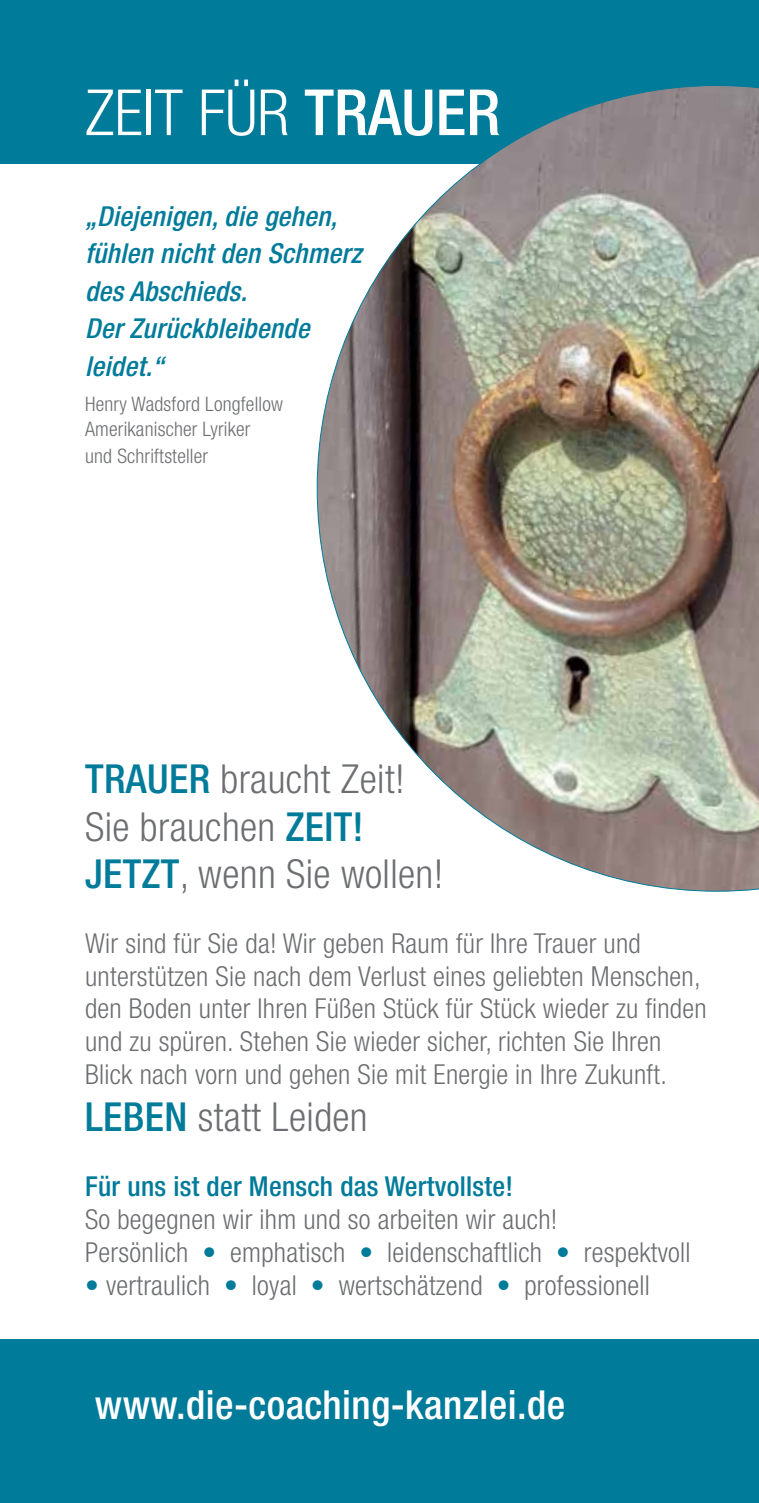
<style>
.page{position:relative;width:759px;height:1503px;background:#fff}
.page>*{position:absolute;margin:0;border:0;box-sizing:border-box;transform-origin:0 0}
.t1{font:300 condensed 63.75px "Helvetica Neue LT";color:#fff}
.t2{font:300 condensed 40px/47.5px "Helvetica Neue LT";letter-spacing:.01em;color:#6d6e71}
.t3{font:500 condensed 40px "Helvetica Neue LT";letter-spacing:.01em;color:#fff}
.t4{font:300 condensed 27.5px/32.5px "Helvetica Neue LT";letter-spacing:.01em;color:#6d6e71}
.t5{font:italic 500 condensed 27.5px/37.5px "Helvetica Neue LT";letter-spacing:.01em;color:#007b9a}
.t6{font:500 condensed 27.5px "Helvetica Neue LT";letter-spacing:.01em;color:#007b9a}
.t7{font:300 condensed 20px/25px "Helvetica Neue LT";letter-spacing:.01em;color:#6d6e71}
.s1{font-weight:500}
.s2{font-weight:500;color:#007b9a}
.s3{color:#007b9a}
</style>
<div class="page">
<div style="left:0;top:0;width:758px;height:163px;background:#007b9a"></div>
<img style="left:316px;top:86px;width:442px;height:805px">
<div style="left:0;top:1339px;width:758px;height:163px;background:#007b9a"></div>
<h1 class="t1" style="left:85px;top:76px;width:416px">ZEIT FÜR <span class="s1">TRAUER</span></h1>
<p class="t5" style="left:85px;top:197px;width:278px">„Diejenigen, die gehen, fühlen nicht den Schmerz des Abschieds.<br>Der Zurückbleibende leidet.“</p>
<p class="t7" style="left:85px;top:391px;width:199px">Henry Wadsford Longfellow<br>Amerikanischer Lyriker</p>
<p class="t7" style="left:85px;top:443px;width:124px">und Schriftsteller</p>
<h2 class="t2" style="left:85px;top:755px;width:359px"><span class="s2">TRAUER</span> braucht Zeit!<br>Sie brauchen <span class="s2">ZEIT!<br>JETZT</span>, wenn Sie wollen!</h2>
<p class="t4" style="left:85px;top:927px;width:622px">Wir sind für Sie da! Wir geben Raum für Ihre Trauer und unterstützen Sie nach dem Verlust eines geliebten Menschen, den Boden unter Ihren Füßen Stück für Stück wieder zu finden und zu spüren. Stehen Sie wieder sicher, richten Sie Ihren Blick nach vorn und gehen Sie mit Energie in Ihre Zukunft.</p>
<h2 class="t2" style="left:85px;top:1093px;width:284px"><span class="s2">LEBEN</span> statt Leiden</h2>
<p class="t6" style="left:85px;top:1169px;width:429px">Für uns ist der Mensch das Wertvollste!</p>
<p class="t4" style="left:85px;top:1202px;width:606px">So begegnen wir ihm und so arbeiten wir auch!<br>Persönlich <span class="s3">•</span> emphatisch <span class="s3">•</span> leidenschaftlich <span class="s3">•</span> respektvoll</p>
<p class="t4" style="left:85px;top:1268px;width:566px"><span class="s3">•</span> vertraulich <span class="s3">•</span> loyal <span class="s3">•</span> wertschätzend <span class="s3">•</span> professionell</p>
<h2 class="t3" style="left:95px;top:1381px;width:471px">www.die-coaching-kanzlei.de</h2>
</div>
